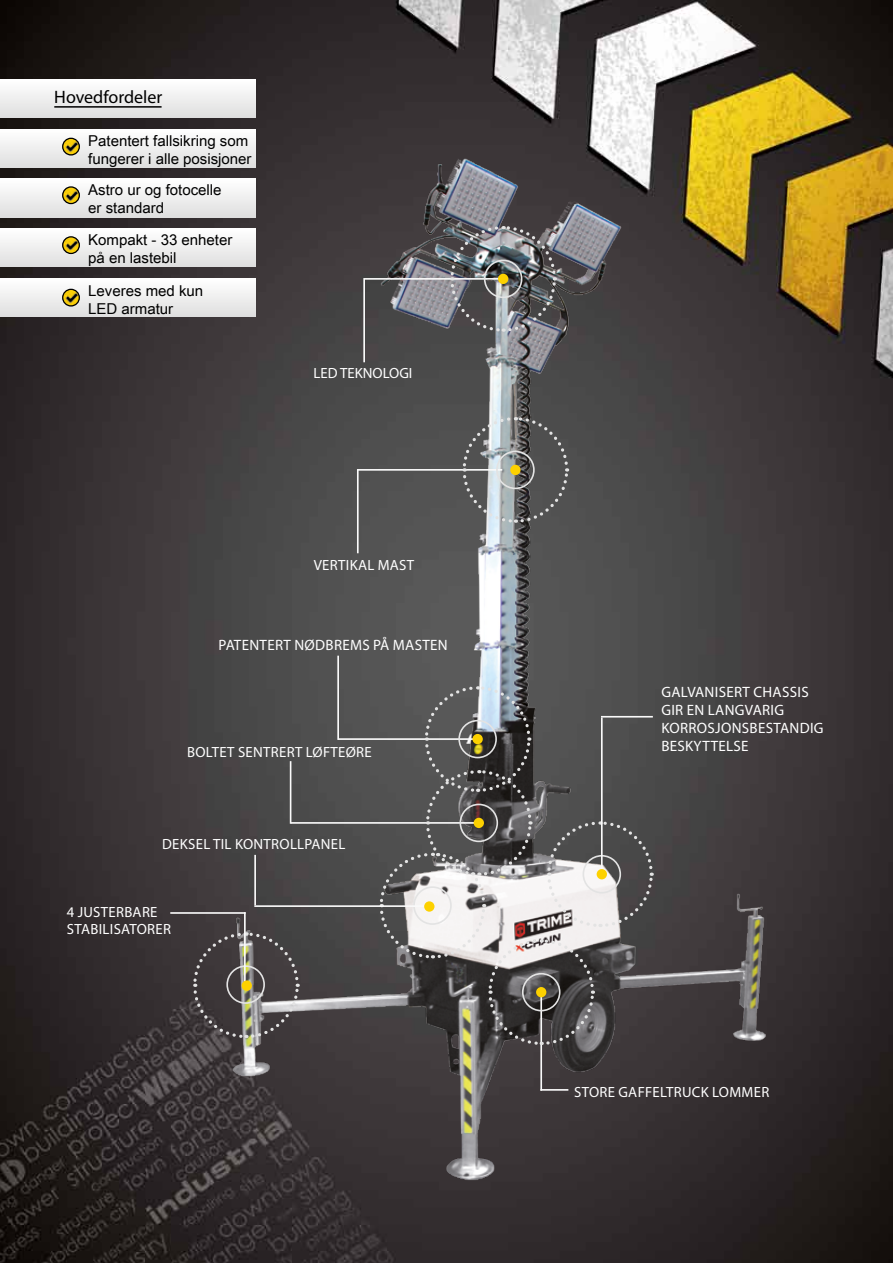
<style>
.page{position:relative;width:893px;height:1263px;background:#fff}
.page>*{position:absolute;margin:0;border:0;box-sizing:border-box;transform-origin:0 0}
.t1{font:18px "Myriad Pro";color:#000}
.t2{font:15px/18px "Arial Unicode MS";color:#000}
.t3{font:15px/18px "Myriad Pro";letter-spacing:.02em;color:#fff}
.t4{font:14.85px/17.7px "Myriad Pro";letter-spacing:.02em;color:#fff}
.t5{font:14.85px "Myriad Pro";color:#fff}
</style>
<div class="page">
<img style="left:0;top:0;width:893px;height:1263px">
<div style="left:0;top:79px;width:255px;height:39px;background:linear-gradient(to bottom,#fff,#dedede)"></div>
<div style="left:0;top:129px;width:255px;height:38px;background:linear-gradient(to bottom,#fff,#e0dfdf)"></div>
<div style="left:0;top:179px;width:255px;height:38px;background:linear-gradient(to bottom,#fff,#e0dfdf)"></div>
<div style="left:0;top:229px;width:255px;height:38px;background:linear-gradient(to bottom,#fefefe,#dfdfdf)"></div>
<div style="left:0;top:278px;width:255px;height:39px;background:linear-gradient(to bottom,#fff,#dedede)"></div>
<img style="left:63px;top:138px;width:16px;height:17px;border-radius:8px">
<div style="left:62px;top:138px;width:18px;height:18px;border:1px solid #000;border-radius:50%"></div>
<img style="left:63px;top:187px;width:16px;height:17px;border-radius:8px">
<div style="left:62px;top:186px;width:18px;height:18px;border:1px solid #000;border-radius:50%"></div>
<img style="left:63px;top:237px;width:16px;height:16px;border-radius:8px">
<div style="left:62px;top:236px;width:18px;height:18px;border:1px solid #000;border-radius:50%"></div>
<img style="left:63px;top:289px;width:16px;height:17px;border-radius:8px">
<div style="left:62px;top:289px;width:18px;height:18px;border:1px solid #000;border-radius:50%"></div>
<img style="left:173px;top:153px;width:625px;height:1047px">
<hr style="left:54px;top:106px;width:108px;height:2px;background:#000">
<hr style="left:357px;top:469px;width:145px;height:2px;background:#fafafa">
<hr style="left:357px;top:469px;width:2px;height:84px;background:#fafafa">
<hr style="left:540px;top:996px;width:2px;height:95px;background:#fafafa">
<hr style="left:540px;top:1089px;width:28px;height:2px;background:#fafafa">
<svg style="left:461px;top:415px;width:109px;height:109px;background:#717374"></svg>
<div style="left:510px;top:465px;width:11px;height:10px;background:#fdd100;border-radius:50%"></div>
<hr style="left:365px;top:278px;width:139px;height:2px;background:#fafafa">
<hr style="left:363px;top:278px;width:2px;height:84px;background:#fafafa">
<img style="left:449px;top:224px;width:109px;height:109px">
<div style="left:498px;top:274px;width:10px;height:10px;background:#fdd100;border-radius:50%"></div>
<hr style="left:338px;top:738px;width:140px;height:2px;background:#fafafa">
<hr style="left:337px;top:656px;width:2px;height:84px;background:#fafafa">
<hr style="left:291px;top:822px;width:188px;height:2px;background:#fafafa">
<svg style="left:378px;top:684px;width:277px;height:363px;background:#6d6c6b"></svg>
<hr style="left:254px;top:905px;width:170px;height:2px;background:#fafafa">
<div style="left:424px;top:901px;width:10px;height:11px;background:#fdd100;border-radius:50%"></div>
<svg style="left:191px;top:931px;width:110px;height:109px;background:#575353"></svg>
<hr style="left:170px;top:912px;width:76px;height:2px;background:#fafafa">
<hr style="left:244px;top:912px;width:2px;height:77px;background:#fafafa">
<div style="left:242px;top:980px;width:10px;height:11px;background:#fdd100;border-radius:50%"></div>
<hr style="left:290px;top:761px;width:1px;height:63px;background:#fafafa">
<hr style="left:254px;top:855px;width:2px;height:50px;background:#fafafa">
<p class="t1" style="left:54px;top:86px;width:110px">HOVEDFORDELER</p>
<p class="t2" style="left:88px;top:131px;width:165px">Patentert fallsikring som fungerer i alle posisjoner</p>
<p class="t2" style="left:88px;top:180px;width:135px">Astro ur og fotocelle er standard</p>
<p class="t2" style="left:88px;top:230px;width:146px">Kompakt - 33 enheter på en lastebil</p>
<p class="t2" style="left:88px;top:281px;width:117px">Leveres med kun<br>LED armatur</p>
<p class="t5" style="left:314px;top:364px;width:100px">LED TEKNOLOGI</p>
<p class="t4" style="left:314px;top:556px;width:9px">VERTIKAL</p>
<p class="t4" style="left:378px;top:556px;width:10px">MAST</p>
<p class="t3" style="left:219px;top:636px;width:9px">PATENTERT</p>
<p class="t3" style="left:294px;top:636px;width:31px">NØDBREMS</p>
<p class="t3" style="left:373px;top:636px;width:30px">PÅ MASTEN</p>
<p class="t4" style="left:187px;top:743px;width:9px">BOLTET</p>
<p class="t4" style="left:238px;top:743px;width:9px">SENTRERT</p>
<p class="t4" style="left:306px;top:743px;width:59px">LØFTEØRE</p>
<p class="t4" style="left:162px;top:835px;width:9px">DEKSEL</p>
<p class="t4" style="left:213px;top:835px;width:32px">TIL KONTROLLPANEL</p>
<p class="t4" style="left:67px;top:903px;width:91px">4 JUSTERBARE<br>STABILISATORER</p>
<p class="t3" style="left:661px;top:683px;width:164px">GALVANISERT CHASSIS<br>GIR EN LANGVARIG<br>KORROSJONSBESTANDIG<br>BESKYTTELSE</p>
<p class="t4" style="left:574px;top:1083px;width:9px">STORE</p>
<p class="t4" style="left:618px;top:1083px;width:9px">GAFFELTR</p>
<p class="t4" style="left:682px;top:1083px;width:41px">UCK LOMMER</p>
</div>
